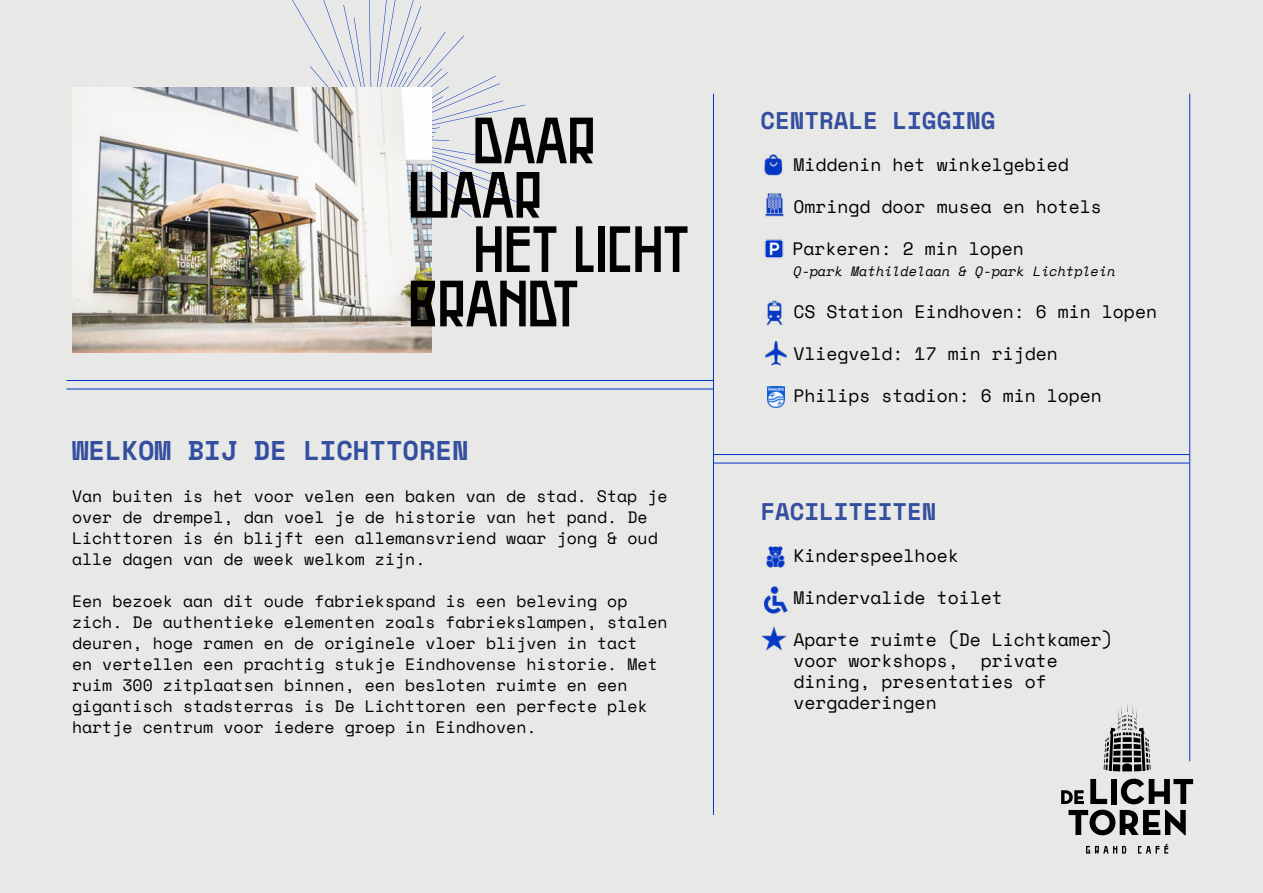
<style>
.page{position:relative;width:1263px;height:893px;background:#e8e8e6}
.page>*{position:absolute;margin:0;border:0;box-sizing:border-box;transform-origin:0 0}
.t1{font:65.25px "Agitka W00";color:#020000}
.t2{font:700 27px "Space Mono";color:#354fa0}
.t3{font:700 24px "Space Mono";color:#354fa0}
.t4{font:18px/21px "Space Mono";color:#000}
.t5{font:16.5px/21px "Space Mono";color:#000}
.t6{font:italic 13.5px "Space Mono";color:#000}
</style>
<div class="page">
<hr style="left:66px;top:380px;width:648px;height:1px;background:#0336c7">
<hr style="left:66px;top:389px;width:648px;height:1px;background:#0336c7">
<hr style="left:713px;top:454px;width:476px;height:1px;background:#0336c7">
<hr style="left:713px;top:463px;width:476px;height:1px;background:#0336c7">
<hr style="left:713px;top:94px;width:1px;height:721px;background:#0336c7">
<hr style="left:1189px;top:94px;width:1px;height:667px;background:#0336c7">
<svg style="left:291px;top:0;width:234px;height:217px"></svg>
<img style="left:72px;top:88px;width:360px;height:265px">
<img style="left:764px;top:154px;width:19px;height:22px">
<img style="left:765px;top:193px;width:19px;height:24px">
<img style="left:764px;top:239px;width:20px;height:20px">
<img style="left:766px;top:300px;width:17px;height:25px">
<img style="left:765px;top:341px;width:22px;height:25px">
<img style="left:767px;top:386px;width:17px;height:22px">
<img style="left:766px;top:546px;width:19px;height:22px">
<img style="left:764px;top:586px;width:24px;height:28px">
<img style="left:761px;top:627px;width:26px;height:24px">
<svg style="left:1061px;top:790px;width:23px;height:14px"></svg>
<svg style="left:1090px;top:779px;width:17px;height:25px"></svg>
<div style="left:1111px;top:779px;width:5px;height:25px;background:#000"></div>
<svg style="left:1121px;top:779px;width:72px;height:25px"></svg>
<svg style="left:1068px;top:810px;width:118px;height:25px"></svg>
<svg style="left:1104px;top:704px;width:46px;height:67px"></svg>
<svg style="left:1138px;top:844px;width:30px;height:9px"></svg>
<svg style="left:1086px;top:846px;width:40px;height:7px"></svg>
<h1 class="t1" style="left:473px;top:105px;width:124px">DAAR</h1>
<h1 class="t1" style="left:408px;top:159px;width:135px">WAAR</h1>
<h1 class="t1" style="left:473px;top:213px;width:217px">HET LICHT</h1>
<h1 class="t1" style="left:408px;top:268px;width:172px">BRANDT</h1>
<h2 class="t2" style="left:72px;top:429px;width:398px">WELKOM BIJ DE LICHTTOREN</h2>
<p class="t5" style="left:72px;top:485px;width:597px">Van buiten is het voor velen een baken van de stad. Stap je over de drempel, dan voel je de historie van het pand. De Lichttoren is én blijft een allemansvriend waar jong &amp; oud alle dagen van de week welkom zijn.</p>
<p class="t5" style="left:72px;top:590px;width:597px">Een bezoek aan dit oude fabriekspand is een beleving op zich. De authentieke elementen zoals fabriekslampen, stalen deuren, hoge ramen en de originele vloer blijven in tact<br>en vertellen een prachtig stukje Eindhovense historie. Met ruim 300 zitplaatsen binnen, een besloten ruimte en een gigantisch stadsterras is De Lichttoren een perfecte plek hartje centrum voor iedere groep in Eindhoven.</p>
<h3 class="t3" style="left:760px;top:102px;width:237px">CENTRALE LIGGING</h3>
<p class="t4" style="left:793px;top:154px;width:277px">Middenin het winkelgebied</p>
<p class="t4" style="left:793px;top:196px;width:310px">Omringd door musea en hotels</p>
<p class="t4" style="left:792px;top:238px;width:233px">Parkeren: 2 min lopen</p>
<p class="t6" style="left:793px;top:262px;width:324px">Q-park Mathildelaan &amp; Q-park Lichtplein</p>
<p class="t4" style="left:793px;top:301px;width:365px">CS Station Eindhoven: 6 min lopen</p>
<p class="t4" style="left:793px;top:343px;width:266px">Vliegveld: 17 min rijden</p>
<p class="t4" style="left:793px;top:385px;width:310px">Philips stadion: 6 min lopen</p>
<h3 class="t3" style="left:760px;top:493px;width:178px">FACILITEITEN</h3>
<p class="t4" style="left:793px;top:545px;width:167px">Kinderspeelhoek</p>
<p class="t4" style="left:793px;top:587px;width:211px">Mindervalide toilet</p>
<p class="t4" style="left:793px;top:629px;width:321px">Aparte ruimte (De Lichtkamer) voor workshops, private dining, presentaties of vergaderingen</p>
</div>
